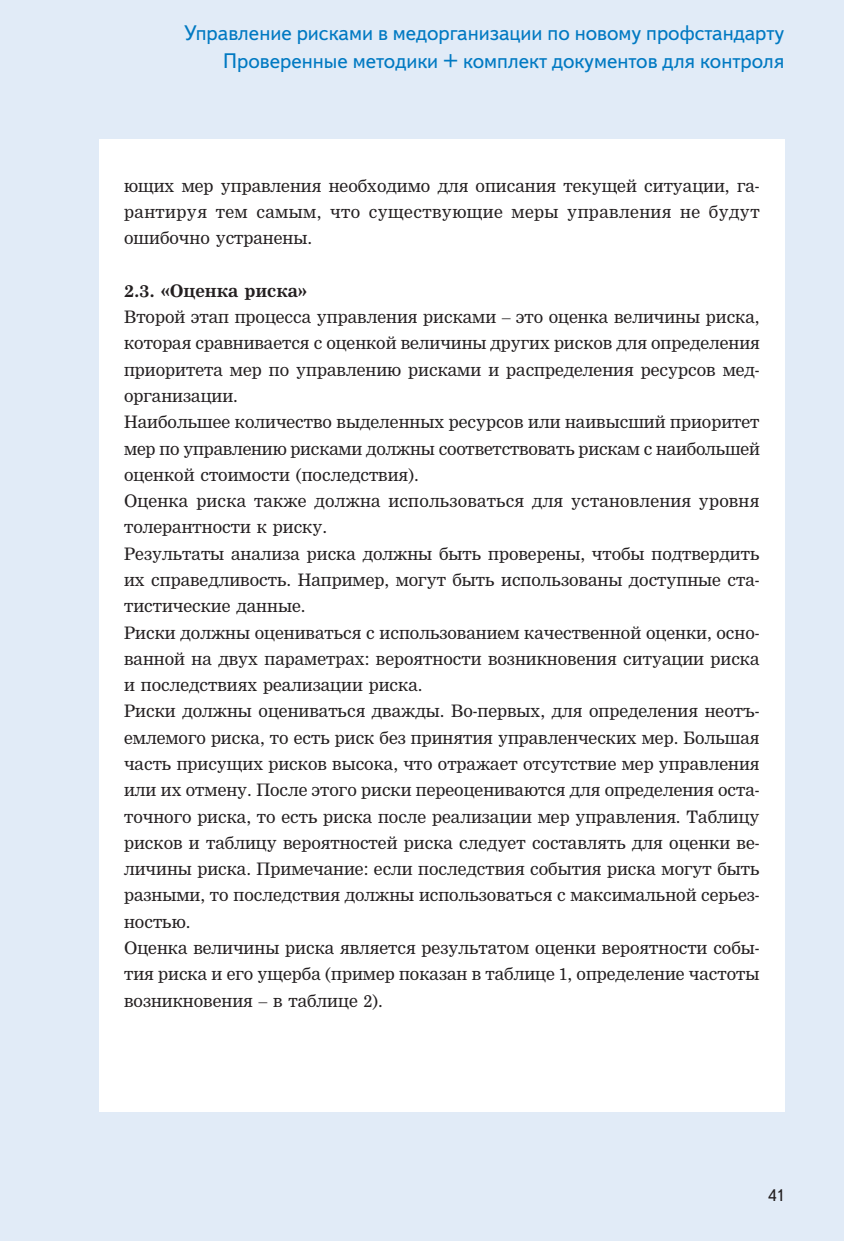
<style>
.page{position:relative;width:844px;height:1241px;background:#fff}
.page>*{position:absolute;margin:0;border:0;box-sizing:border-box;transform-origin:0 0}
.t1{font:21px/28px "Textbook New";color:#0079c2;text-align:right}
.t2{font:16.8px/26.2px "Nimrod Cyr";color:#231f20;text-align:justify}
.t3{font:700 16.8px "Nimrod Cyr";color:#231f20}
.t4{font:16.8px "Textbook New";color:#231f20}
</style>
<div class="page">
<div style="left:0;top:0;width:843px;height:1240px;background:#e1ebf7"></div>
<div style="left:99px;top:139px;width:685px;height:972px;background:#fff"></div>
<p class="t1" style="left:184px;top:18px;width:601px">Управление рисками в медорганизации по новому профстандарту<br>Проверенные методики + комплект документов для контроля</p>
<p class="t2" style="left:124px;top:172px;width:637px">ющих мер управления необходимо для описания текущей ситуации, га&shy;рантируя тем самым, что существующие меры управления не будут ошибочно устранены.</p>
<p class="t3" style="left:124px;top:280px;width:184px">2.3. «Оценка риска»</p>
<p class="t2" style="left:124px;top:304px;width:637px;text-align:left">Второй этап процесса управления рисками – это оценка величины риска, которая сравнивается с оценкой величины других рисков для определения приоритета мер по управлению рисками и распределения ресурсов мед&shy;организации.<br>Наибольшее количество выделенных ресурсов или наивысший приоритет мер по управлению рисками должны соответствовать рискам с наибольшей оценкой стоимости (последствия).<br>Оценка риска также должна использоваться для установления уровня толерантности к риску.<br>Результаты анализа риска должны быть проверены, чтобы подтвердить их справедливость. Например, могут быть использованы доступные ста&shy;тистические данные.<br>Риски должны оцениваться с использованием качественной оценки, осно&shy;ванной на двух параметрах: вероятности возникновения ситуации риска и последствиях реализации риска.<br>Риски должны оцениваться дважды. Во-первых, для определения неотъ&shy;емлемого риска, то есть риск без принятия управленческих мер. Большая часть присущих рисков высока, что отражает отсутствие мер управления или их отмену. После этого риски переоцениваются для определения оста&shy;точного риска, то есть риска после реализации мер управления. Таблицу рисков и таблицу вероятностей риска следует составлять для оценки ве&shy;личины риска. Примечание: если последствия события риска могут быть разными, то последствия должны использоваться с максимальной серьез&shy;ностью.<br>Оценка величины риска является результатом оценки вероятности собы&shy;тия риска и его ущерба (пример показан в таблице 1, определение частоты возникновения – в таблице 2).</p>
<p class="t4" style="left:767px;top:1184px;width:18px">41</p>
</div>
